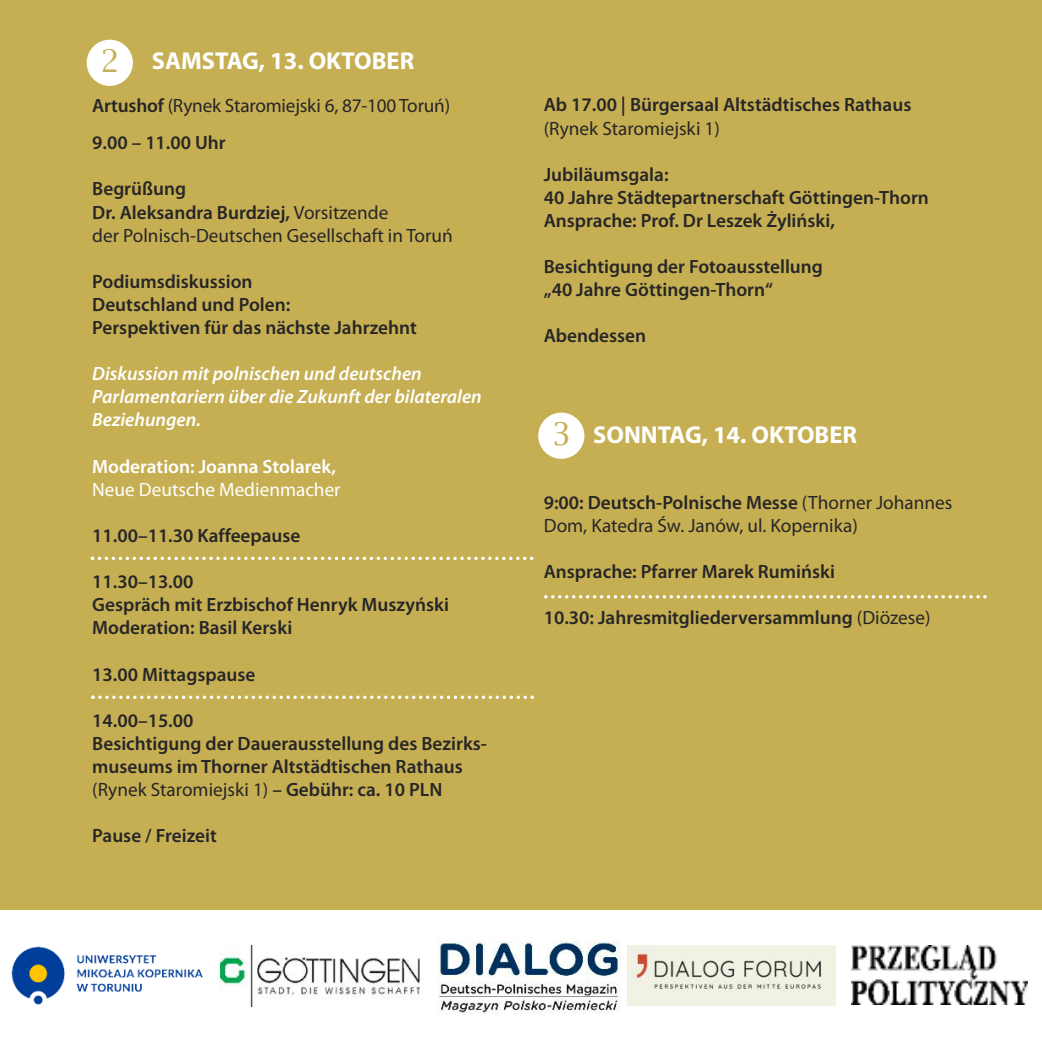
<style>
.page{position:relative;width:1042px;height:1042px;background:#fff}
.page>*{position:absolute;margin:0;border:0;box-sizing:border-box;transform-origin:0 0}
.t1{font:31.5px "Lucida Bright";color:#c6af53}
.t2{font:700 24.5px "Myriad Pro";color:#fff}
.t3{font:600 19.25px/23.1px "Myriad Pro";color:#272627}
.t4{font:19.25px/23.1px "Myriad Pro";color:#272627}
.t5{font:italic 600 19.25px/23.1px "Myriad Pro";color:#fff}
.t6{font:600 19.25px "Myriad Pro";color:#fff}
.t7{font:19.25px "Myriad Pro";color:#fff}
.s1{font-weight:600}
.s2{font-weight:400}
</style>
<div class="page">
<div style="left:0;top:0;width:1042px;height:909px;background:#c6af53"></div>
<svg style="left:91px;top:695px;width:443px;height:4px"></svg>
<svg style="left:91px;top:556px;width:442px;height:4px"></svg>
<svg style="left:544px;top:595px;width:442px;height:3px"></svg>
<div style="left:87px;top:40px;width:46px;height:46px;background:#fff;border-radius:50%"></div>
<div style="left:538px;top:413px;width:46px;height:46px;background:#fff;border-radius:50%"></div>
<img style="left:11px;top:946px;width:192px;height:59px">
<img style="left:220px;top:945px;width:200px;height:61px">
<img style="left:851px;top:945px;width:176px;height:59px">
<img style="left:627px;top:945px;width:208px;height:60px">
<img style="left:438px;top:941px;width:182px;height:73px">
<h1 class="t1" style="left:101px;top:42px;width:21px">2</h1>
<p class="t2" style="left:152px;top:52px;width:264px">SAMSTAG, 13. OKTOBER</p>
<p class="t4" style="left:92px;top:89px;width:359px;line-height:37.1px"><span class="s1">Artushof</span> (Rynek Staromiejski 6, 87-100 Toruń)<br><span class="s1">9.00 – 11.00 Uhr</span></p>
<p class="t4" style="left:92px;top:179px;width:362px"><span class="s1">Begrüßung<br>Dr. Aleksandra Burdziej,</span> Vorsitzende<br>der Polnisch-Deutschen Gesellschaft in Toruń</p>
<p class="t3" style="left:92px;top:271px;width:326px">Podiumsdiskussion<br>Deutschland und Polen:<br>Perspektiven für das nächste Jahrzehnt</p>
<p class="t5" style="left:92px;top:364px;width:391px">Diskussion mit polnischen und deutschen<br>Parlamentariern über die Zukunft der bilateralen<br>Beziehungen.</p>
<p class="t6" style="left:92px;top:459px;width:245px">Moderation: Joanna Stolarek,</p>
<p class="t7" style="left:92px;top:482px;width:250px">Neue Deutsche Medienmacher</p>
<p class="t3" style="left:92px;top:525px;width:210px">11.00–11.30 Kaffeepause</p>
<p class="t3" style="left:92px;top:572px;width:358px">11.30–13.00<br>Gespräch mit Erzbischof Henryk Muszyński<br>Moderation: Basil Kerski</p>
<p class="t3" style="left:92px;top:664px;width:165px">13.00 Mittagspause</p>
<p class="t3" style="left:92px;top:710px;width:396px">14.00–15.00<br>Besichtigung der Dauerausstellung des Bezirks&shy;museums im Thorner Altstädtischen Rathaus <span class="s2">(Rynek Staromiejski 1)</span> – Gebühr: ca. 10 PLN</p>
<p class="t3" style="left:92px;top:826px;width:126px">Pause / Freizeit</p>
<p class="t3" style="left:544px;top:95px;width:369px">Ab 17.00 | Bürgersaal Altstädtisches Rathaus</p>
<p class="t4" style="left:544px;top:118px;width:178px">(Rynek Staromiejski 1)</p>
<p class="t3" style="left:544px;top:164px;width:387px">Jubiläumsgala:<br>40 Jahre Städtepartnerschaft Göttingen-Thorn<br>Ansprache: Prof. Dr Leszek Żyliński,</p>
<p class="t3" style="left:544px;top:257px;width:281px">Besichtigung der Fotoausstellung „40 Jahre Göttingen-Thorn“</p>
<p class="t3" style="left:544px;top:326px;width:104px">Abendessen</p>
<h1 class="t1" style="left:552px;top:415px;width:21px">3</h1>
<p class="t2" style="left:593px;top:425px;width:265px">SONNTAG, 14. OKTOBER</p>
<p class="t4" style="left:544px;top:492px;width:410px"><span class="s1">9:00: Deutsch-Polnische Messe</span> (Thorner Johannes<br>Dom, Katedra Św. Janów, ul. Kopernika)</p>
<p class="t3" style="left:544px;top:561px;width:293px">Ansprache: Pfarrer Marek Rumiński</p>
<p class="t3" style="left:544px;top:608px;width:388px">10.30: Jahresmitgliederversammlung <span class="s2">(Diözese)</span></p>
</div>
